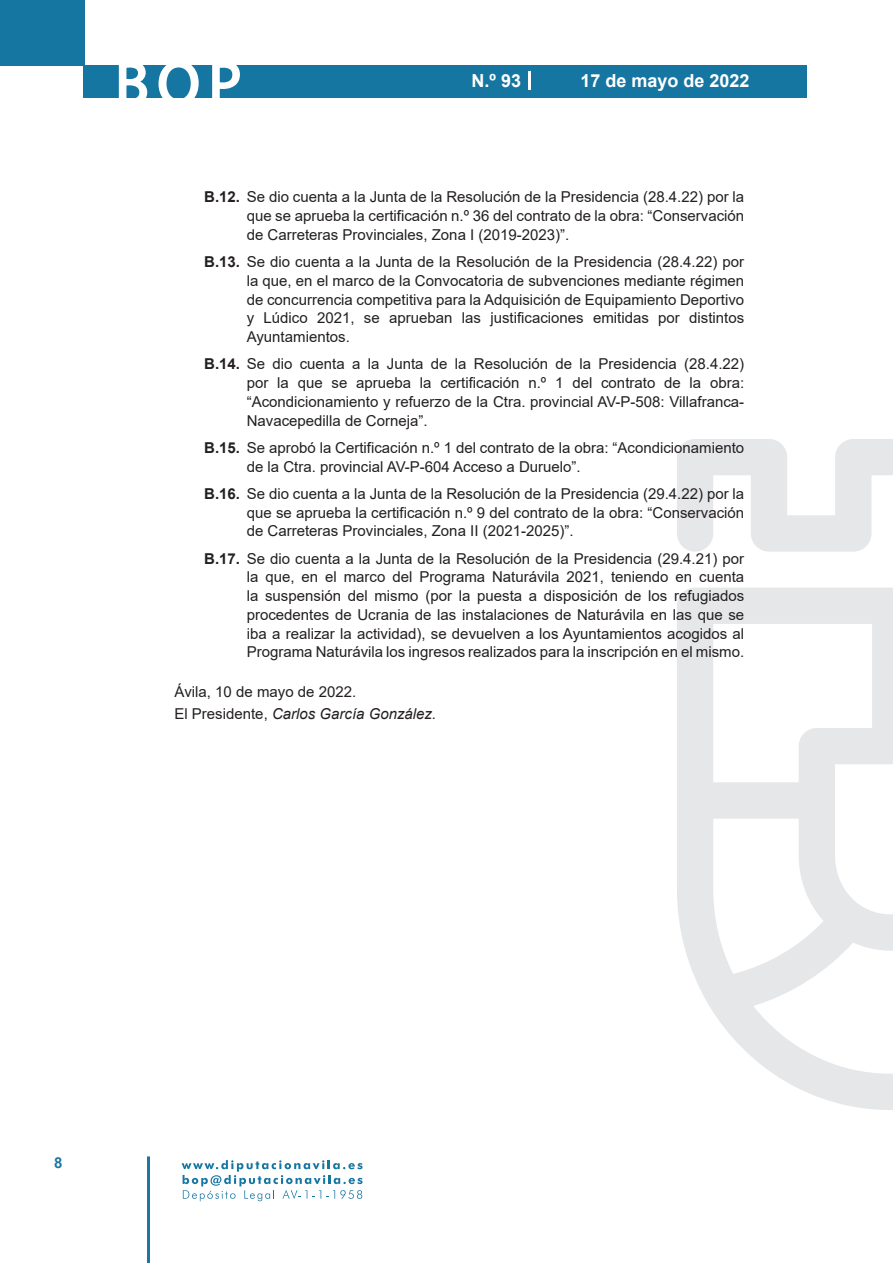
<style>
.page{position:relative;width:893px;height:1263px;background:#fff}
.page>*{position:absolute;margin:0;border:0;box-sizing:border-box;transform-origin:0 0}
.t1{font:500 61.5px "Avant Garde";color:#fff}
.t2{font:700 18px "Arial";color:#fff}
.t3{font:15px/18.8px "Arial";color:#231f20;text-align:justify}
.t4{font:700 15px "Arial";color:#1d76a4}
.s1{font-weight:700}
.s2{font-style:italic}
</style>
<div class="page">
<div style="left:0;top:0;width:85px;height:65px;background:#1676a2"></div>
<div style="left:84px;top:65px;width:723px;height:33px;background:#1676a2"></div>
<svg style="left:118px;top:65px;width:30px;height:33px"></svg>
<svg style="left:158px;top:65px;width:41px;height:33px"></svg>
<svg style="left:212px;top:65px;width:28px;height:33px"></svg>
<svg style="left:182px;top:1160px;width:181px;height:41px"></svg>
<hr style="left:147px;top:1156px;width:3px;height:107px;background:#1d76a4">
<svg style="left:529px;top:71px;width:2px;height:19px"></svg>
<svg style="left:677px;top:439px;width:216px;height:671px"></svg>
<h1 class="t1" style="left:115px;top:46px;width:128px">BOP</h1>
<p class="t2" style="left:472px;top:68px;width:51px">N.º 93</p>
<p class="t2" style="left:580px;top:68px;width:171px">17 de mayo de 2022</p>
<p class="t3" style="left:247px;top:188px;width:499px;text-indent:-43px"><span class="s1">B.12.</span> Se dio cuenta a la Junta de la Resolución de la Presidencia (28.4.22) por la que se aprueba la certificación n.º 36 del contrato de la obra: “Conservación de Carreteras Provinciales, Zona I (2019-2023)”.</p>
<p class="t3" style="left:247px;top:252px;width:499px;text-indent:-43px"><span class="s1">B.13.</span> Se dio cuenta a la Junta de la Resolución de la Presidencia (28.4.22) por la que, en el marco de la Convocatoria de subvenciones mediante régimen de concurrencia competitiva para la Adquisición de Equipamiento Deportivo y Lúdico 2021, se aprueban las justificaciones emitidas por distintos Ayuntamientos.</p>
<p class="t3" style="left:247px;top:355px;width:499px;text-indent:-43px"><span class="s1">B.14.</span> Se dio cuenta a la Junta de la Resolución de la Presidencia (28.4.22) por la que se aprueba la certificación n.º 1 del contrato de la obra: “Acondicionamiento y refuerzo de la Ctra. provincial AV-P-508: Villafranca-Navacepedilla de Corneja”.</p>
<p class="t3" style="left:247px;top:438px;width:499px;text-indent:-43px"><span class="s1">B.15.</span> Se aprobó la Certificación n.º 1 del contrato de la obra: “Acondicionamiento de la Ctra. provincial AV-P-604 Acceso a Duruelo”.</p>
<p class="t3" style="left:247px;top:484px;width:499px;text-indent:-43px"><span class="s1">B.16.</span> Se dio cuenta a la Junta de la Resolución de la Presidencia (29.4.22) por la que se aprueba la certificación n.º 9 del contrato de la obra: “Conservación de Carreteras Provinciales, Zona II (2021-2025)”.</p>
<p class="t3" style="left:247px;top:549px;width:499px;text-indent:-43px"><span class="s1">B.17.</span> Se dio cuenta a la Junta de la Resolución de la Presidencia (29.4.21) por la que, en el marco del Programa Naturávila 2021, teniendo en cuenta la suspensión del mismo (por la puesta a disposición de los refugiados procedentes de Ucrania de las instalaciones de Naturávila en las que se iba a realizar la actividad), se devuelven a los Ayuntamientos acogidos al Programa Naturávila los ingresos realizados para la inscripción en el mismo.</p>
<p class="t3" style="left:174px;top:680px;width:263px;line-height:22.2px">Ávila, 10 de mayo de 2022.<br>El Presidente, <span class="s2">Carlos García González.</span></p>
<p class="t4" style="left:54px;top:1152px;width:10px">8</p>
</div>
